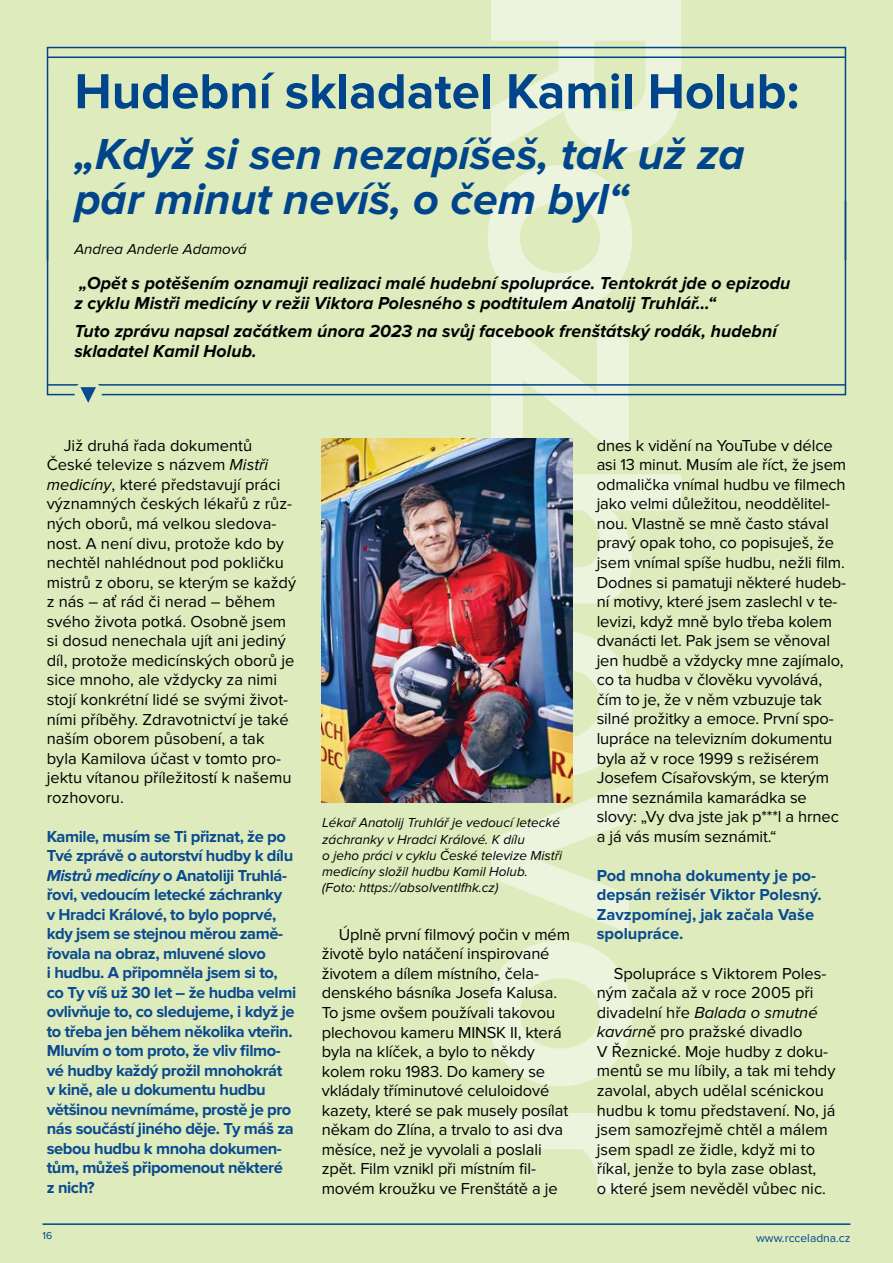
<style>
.page{position:relative;width:893px;height:1263px;background:#ddebbd}
.page>*{position:absolute;margin:0;border:0;box-sizing:border-box;transform-origin:0 0}
.t1{font:700 51px "Proxima Nova";color:#00458b}
.t2{font:italic 700 45px/44.4px "Proxima Nova";color:#00458b}
.t3{font:italic 700 18px/19.8px "Proxima Nova";letter-spacing:.005em;color:#000}
.t4{font:16.5px/19.5px "Proxima Nova";letter-spacing:-.01em;color:#000}
.t5{font:700 16.5px/19.5px "Proxima Nova";letter-spacing:-.025em;color:#0a4a90}
.t6{font:700 16.5px/19.5px "Proxima Nova";color:#0a4a90}
.t7{font:italic 15px "Proxima Nova";color:#000}
.t8{font:italic 13.5px/16.2px "Proxima Nova";color:#000}
.t9{font:12px "Proxima Nova";color:#00458b}
.t10{font:10.5px "Proxima Nova";color:#00458b}
.s1{font-style:italic}
</style>
<div class="page">
<hr style="left:43px;top:1223px;width:807px;height:2px;background:#00458b">
<svg style="left:488px;top:0;width:193px;height:1193px"></svg>
<img style="left:322px;top:438px;width:250px;height:364px">
<svg style="left:46px;top:46px;width:801px;height:153px"></svg>
<hr style="left:47px;top:56px;width:798px;height:2px;background:#00458b">
<svg style="left:46px;top:199px;width:801px;height:197px"></svg>
<hr style="left:47px;top:384px;width:798px;height:2px;background:#00458b">
<div style="left:75px;top:380px;width:27px;height:27px;background:#ddebbd;border-radius:50%"></div>
<svg style="left:80px;top:387px;width:16px;height:16px"></svg>
<h1 class="t1" style="left:74px;top:62px;width:726px">Hudební skladatel Kamil Holub:</h1>
<h2 class="t2" style="left:74px;top:133px;width:672px">„Když si sen nezapíšeš, tak už za pár minut nevíš, o čem byl“</h2>
<p class="t7" style="left:74px;top:241px;width:174px">Andrea Anderle Adamová</p>
<p class="t3" style="left:74px;top:274px;width:718px">„Opět s potěšením oznamuji realizaci malé hudební spolupráce. Tentokrát jde o epizodu z cyklu Mistři medicíny v režii Viktora Polesného s podtitulem Anatolij Truhlář…“</p>
<p class="t3" style="left:74px;top:322px;width:704px">Tuto zprávu napsal začátkem února 2023 na svůj facebook frenštátský rodák, hudební skladatel Kamil Holub.</p>
<p class="t4" style="left:47px;top:436px;width:251px;text-indent:17px">Již druhá řada dokumentů<br>České televize s názvem <span class="s1">Mistři medicíny</span>, které představují práci významných českých lékařů z růz&shy;ných oborů, má velkou sledova&shy;nost. A není divu, protože kdo by nechtěl nahlédnout pod pokličku mistrů z oboru, se kterým se každý z nás – ať rád či nerad – během svého života potká. Osobně jsem si dosud nenechala ujít ani jediný díl, protože medicínských oborů je sice mnoho, ale vždycky za nimi stojí konkrétní lidé se svými život&shy;ními příběhy. Zdravotnictví je také naším oborem působení, a tak byla Kamilova účast v tomto pro&shy;jektu vítanou příležitostí k našemu rozhovoru.</p>
<p class="t5" style="left:47px;top:827px;width:251px">Kamile, musím se Ti přiznat, že po<br>Tvé zprávě o autorství hudby k dílu<br><span class="s1">Mistrů medicíny</span> o Anatoliji Truhlá&shy;řovi, vedoucím letecké záchranky<br>v Hradci Králové, to bylo poprvé, kdy jsem se stejnou měrou zamě&shy;řovala na obraz, mluvené slovo<br>i hudbu. A připomněla jsem si to, co Ty víš už 30 let – že hudba velmi ovlivňuje to, co sledujeme, i když je to třeba jen během několika vteřin.<br>Mluvím o tom proto, že vliv filmo&shy;vé hudby každý prožil mnohokrát<br>v kině, ale u dokumentu hudbu většinou nevnímáme, prostě je pro nás součástí jiného děje. Ty máš za sebou hudbu k mnoha dokumen&shy;tům, můžeš připomenout některé<br>z nich?</p>
<p class="t8" style="left:322px;top:815px;width:241px">Lékař Anatolij Truhlář je vedoucí letecké záchranky v Hradci Králové. K dílu<br>o jeho práci v cyklu České televize Mistři medicíny složil hudbu Kamil Holub. (Foto: https://absolventlfhk.cz)</p>
<p class="t4" style="left:322px;top:925px;width:250px;text-indent:17px">Úplně první filmový počin v mém životě bylo natáčení inspirované životem a dílem místního, čela&shy;denského básníka Josefa Kalusa.<br>To jsme ovšem používali takovou plechovou kameru MINSK II, která byla na klíček, a bylo to někdy kolem roku 1983. Do kamery se vkládaly tříminutové celuloidové kazety, které se pak musely posílat někam do Zlína, a trvalo to asi dva měsíce, než je vyvolali a poslali zpět. Film vznikl při místním fil&shy;movém kroužku ve Frenštátě a je</p>
<p class="t4" style="left:597px;top:436px;width:251px">dnes k vidění na YouTube v délce asi 13 minut. Musím ale říct, že jsem odmalička vnímal hudbu ve filmech jako velmi důležitou, neoddělitel&shy;nou. Vlastně se mně často stával pravý opak toho, co popisuješ, že jsem vnímal spíše hudbu, nežli film.<br>Dodnes si pamatuji některé hudeb&shy;ní motivy, které jsem zaslechl v te&shy;levizi, když mně bylo třeba kolem dvanácti let. Pak jsem se věnoval jen hudbě a vždycky mne zajímalo, co ta hudba v člověku vyvolává, čím to je, že v něm vzbuzuje tak silné prožitky a emoce. První spo&shy;lupráce na televizním dokumentu byla až v roce 1999 s režisérem<br>Josefem Císařovským, se kterým mne seznámila kamarádka se slovy: „Vy dva jste jak p***l a hrnec a já vás musím seznámit.“</p>
<p class="t6" style="left:597px;top:866px;width:226px">Pod mnoha dokumenty je po&shy;depsán režisér Viktor Polesný.<br>Zavzpomínej, jak začala Vaše spolupráce.</p>
<p class="t4" style="left:597px;top:964px;width:240px;text-indent:17px">Spolupráce s Viktorem Poles&shy;ným začala až v roce 2005 při divadelní hře <span class="s1">Balada o smutné kavárně</span> pro pražské divadlo<br>V Řeznické. Moje hudby z doku&shy;mentů se mu líbily, a tak mi tehdy zavolal, abych udělal scénickou hudbu k tomu představení. No, já jsem samozřejmě chtěl a málem jsem spadl ze židle, když mi to říkal, jenže to byla zase oblast,<br>o které jsem nevěděl vůbec nic.</p>
<p class="t10" style="left:43px;top:1230px;width:11px">16</p>
<p class="t9" style="left:756px;top:1231px;width:96px">www.rcceladna.cz</p>
</div>
